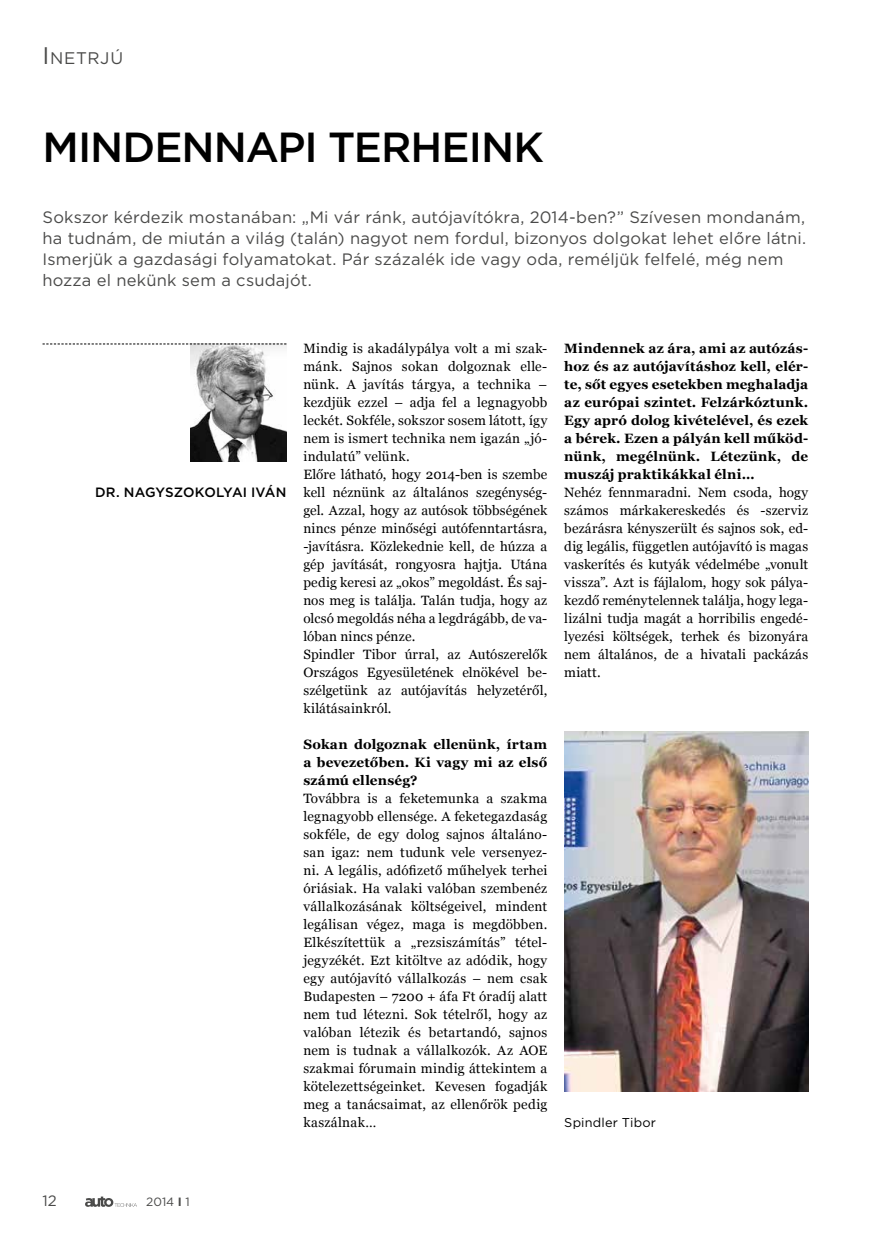
<style>
.page{position:relative;width:872px;height:1246px;background:#fff}
.page>*{position:absolute;margin:0;border:0;box-sizing:border-box;transform-origin:0 0}
.t1{font:500 42px "Gotham";letter-spacing:-.025em;color:#000}
.t2{font:16.8px "Gotham";letter-spacing:.045em;color:#4a4a49}
.t3{font:16.5px/21px "Gotham";letter-spacing:.01em;color:#4a4a49}
.t4{font:15px "Gotham";color:#4a4a49}
.t5{font:13.5px/18px "Georgia";letter-spacing:.01em;color:#000}
.t6{font:500 13.5px "Gotham";color:#000}
.t7{font:12.75px "Gotham";letter-spacing:.015em;color:#000}
.t8{font:12px "Gotham";color:#4a4a49}
.s1{font-size:24px}
.s2{font-weight:700}
</style>
<div class="page">
<svg style="left:85px;top:1196px;width:52px;height:11px"></svg>
<img style="left:564px;top:731px;width:244px;height:360px">
<img style="left:191px;top:345px;width:95px;height:117px">
<svg style="left:43px;top:344px;width:243px;height:1px"></svg>
<p class="t2" style="left:43px;top:47px;width:82px"><span class="s1">I</span>NETRJÚ</p>
<p class="t1" style="left:43px;top:119px;width:503px">MINDENNAPI TERHEINK</p>
<p class="t3" style="left:43px;top:206px;width:765px">Sokszor kérdezik mostanában: „Mi vár ránk, autójavítókra, 2014-ben?” Szívesen mondanám, ha tudnám, de miután a világ (talán) nagyot nem fordul, bizonyos dolgokat lehet előre látni.<br>Ismerjük a gazdasági folyamatokat. Pár százalék ide vagy oda, reméljük felfelé, még nem hozza el nekünk sem a csudajót.</p>
<p class="t6" style="left:95px;top:483px;width:193px">DR. NAGYSZOKOLYAI IVÁN</p>
<p class="t5" style="left:303px;top:339px;width:245px">Mindig is akadálypálya volt a mi szak&shy;mánk. Sajnos sokan dolgoznak elle&shy;nünk. A javítás tárgya, a technika – kezdjük ezzel – adja fel a legnagyobb leckét. Sokféle, sokszor sosem látott, így nem is ismert technika nem igazán „jó&shy;indulatú” velünk.<br>Előre látható, hogy 2014-ben is szembe kell néznünk az általános szegénység&shy;gel. Azzal, hogy az autósok többségének nincs pénze minőségi autófenntartásra, -javításra. Közlekednie kell, de húzza a gép javítását, rongyosra hajtja. Utána pedig keresi az „okos” megoldást. És saj&shy;nos meg is találja. Talán tudja, hogy az olcsó megoldás néha a legdrágább, de va&shy;lóban nincs pénze.<br>Spindler Tibor úrral, az Autószerelők Országos Egyesületének elnökével be&shy;szélgetünk az autójavítás helyzetéről, kilátásainkról.</p>
<p class="t5" style="left:303px;top:734px;width:245px"><span class="s2">Sokan dolgoznak ellenünk, írtam a bevezetőben. Ki vagy mi az első számú ellenség?<br></span>Továbbra is a feketemunka a szakma legnagyobb ellensége. A feketegazdaság sokféle, de egy dolog sajnos általáno&shy;san igaz: nem tudunk vele versenyez&shy;ni. A legális, adófizető műhelyek terhei óriásiak. Ha valaki valóban szembenéz vállalkozásának költségeivel, mindent legálisan végez, maga is megdöbben.<br>Elkészítettük a „rezsiszámítás” tétel&shy;jegyzékét. Ezt kitöltve az adódik, hogy egy autójavító vállalkozás – nem csak Budapesten – 7200 + áfa Ft óradíj alatt nem tud létezni. Sok tételről, hogy az valóban létezik és betartandó, sajnos nem is tudnak a vállalkozók. Az AOE szakmai fórumain mindig áttekintem a kötelezettségeinket. Kevesen fogadják meg a tanácsaimat, az ellenőrök pedig kaszálnak…</p>
<p class="t5" style="left:564px;top:339px;width:245px"><span class="s2">Mindennek az ára, ami az autózás&shy;hoz és az autójavításhoz kell, elér&shy;te, sőt egyes esetekben meghaladja az európai szintet. Felzárkóztunk.<br>Egy apró dolog kivételével, és ezek a bérek. Ezen a pályán kell működ&shy;nünk, megélnünk. Létezünk, de muszáj praktikákkal élni…<br></span>Nehéz fennmaradni. Nem csoda, hogy számos márkakereskedés és -szerviz bezárásra kényszerült és sajnos sok, ed&shy;dig legális, független autójavító is magas vaskerítés és kutyák védelmébe „vonult vissza”. Azt is fájlalom, hogy sok pálya&shy;kezdő reménytelennek találja, hogy lega&shy;lizálni tudja magát a horribilis engedé&shy;lyezési költségek, terhek és bizonyára nem általános, de a hivatali packázás miatt.</p>
<p class="t7" style="left:564px;top:1114px;width:93px">Spindler Tibor</p>
<p class="t4" style="left:43px;top:1191px;width:16px">12</p>
<p class="t8" style="left:146px;top:1194px;width:45px">2014 <span class="s2">I</span> 1</p>
</div>
